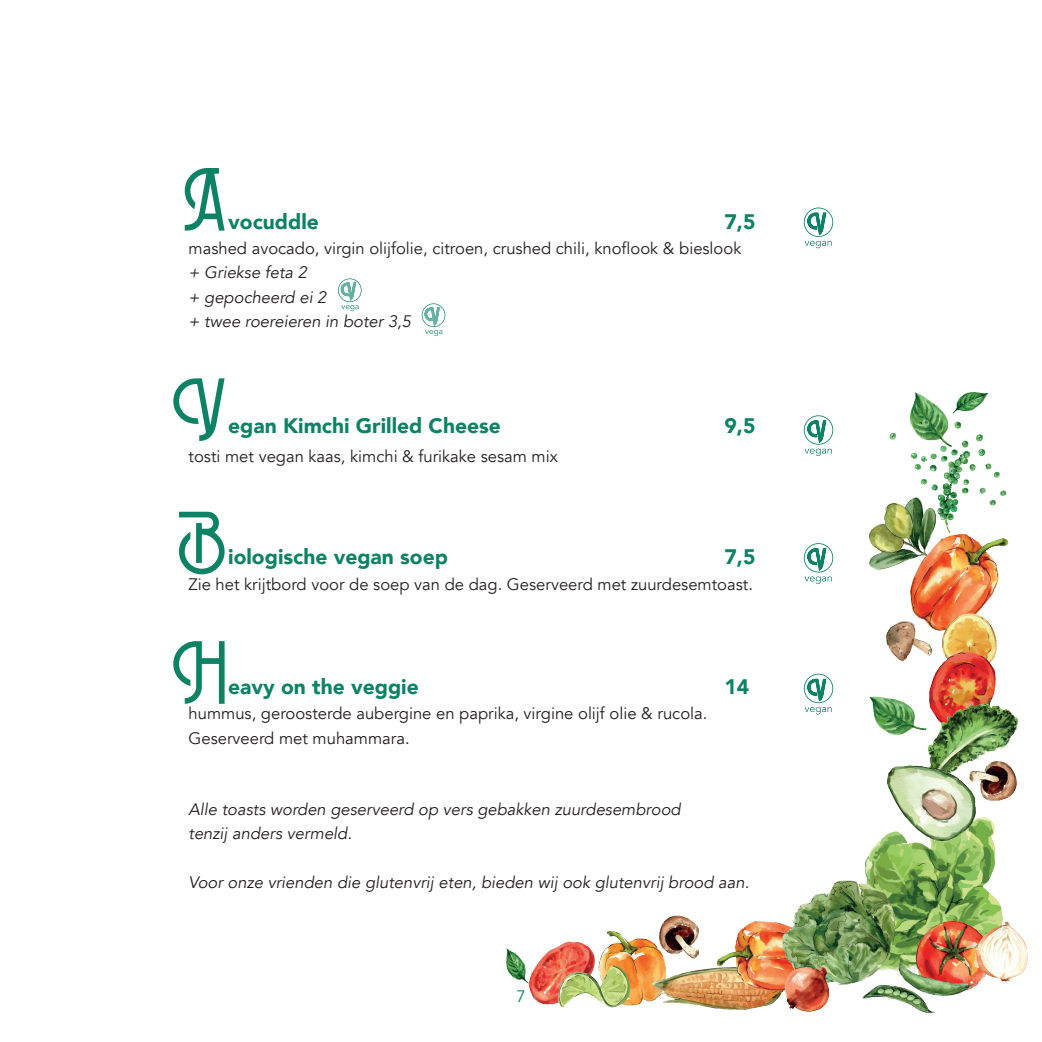
<style>
.page{position:relative;width:1042px;height:1042px;background:#fff}
.page>*{position:absolute;margin:0;border:0;box-sizing:border-box;transform-origin:0 0}
.t1{font:78.75px "Broadway";color:#0e8264}
.t2{font:900 21px "Avenir";color:#0e8264}
.t3{font:16.62px/24.5px "Avenir";color:#231f20}
.t4{font:italic 16.62px/24.5px "Avenir";color:#231f20}
.t5{font:16.62px "Avenir";color:#0e8264}
</style>
<div class="page">
<img style="left:503px;top:392px;width:524px;height:622px">
<svg style="left:804px;top:207px;width:29px;height:41px"></svg>
<svg style="left:804px;top:415px;width:29px;height:41px"></svg>
<svg style="left:804px;top:543px;width:29px;height:41px"></svg>
<svg style="left:804px;top:674px;width:29px;height:40px"></svg>
<svg style="left:338px;top:278px;width:24px;height:33px"></svg>
<svg style="left:422px;top:303px;width:23px;height:33px"></svg>
<p class="t1" style="left:183px;top:145px;width:44px">A</p>
<p class="t2" style="left:228px;top:203px;width:92px">vocuddle</p>
<p class="t2" style="left:724px;top:203px;width:33px">7,5</p>
<p class="t3" style="left:189px;top:236px;width:554px">mashed avocado, virgin olijfolie, citroen, crushed chili, knoflook &amp; bieslook</p>
<p class="t4" style="left:189px;top:261px;width:120px">+ Griekse feta 2</p>
<p class="t4" style="left:189px;top:285px;width:139px">+ gepocheerd ei 2</p>
<p class="t4" style="left:189px;top:310px;width:224px">+ twee roereieren in boter 3,5</p>
<p class="t1" style="left:172px;top:356px;width:56px">V</p>
<p class="t3" style="left:189px;top:444px;width:371px">tosti met vegan kaas, kimchi &amp; furikake sesam mix</p>
<p class="t2" style="left:228px;top:408px;width:274px">egan Kimchi Grilled Cheese</p>
<p class="t2" style="left:724px;top:408px;width:33px">9,5</p>
<p class="t1" style="left:177px;top:489px;width:50px">B</p>
<p class="t2" style="left:228px;top:539px;width:221px">iologische vegan soep</p>
<p class="t2" style="left:724px;top:539px;width:33px">7,5</p>
<p class="t3" style="left:189px;top:572px;width:566px">Zie het krijtbord voor de soep van de dag. Geserveerd met zuurdesemtoast.</p>
<p class="t1" style="left:172px;top:618px;width:56px">H</p>
<p class="t2" style="left:228px;top:668px;width:192px">eavy on the veggie</p>
<p class="t2" style="left:724px;top:668px;width:26px">14</p>
<p class="t3" style="left:189px;top:701px;width:520px">hummus, geroosterde aubergine en paprika, virgine olijf olie &amp; rucola.<br>Geserveerd met muhammara.</p>
<p class="t4" style="left:189px;top:797px;width:494px">Alle toasts worden geserveerd op vers gebakken zuurdesembrood tenzij anders vermeld.</p>
<p class="t4" style="left:189px;top:870px;width:562px">Voor onze vrienden die glutenvrij eten, bieden wij ook glutenvrij brood aan.</p>
<p class="t5" style="left:516px;top:987px;width:11px">7</p>
</div>
